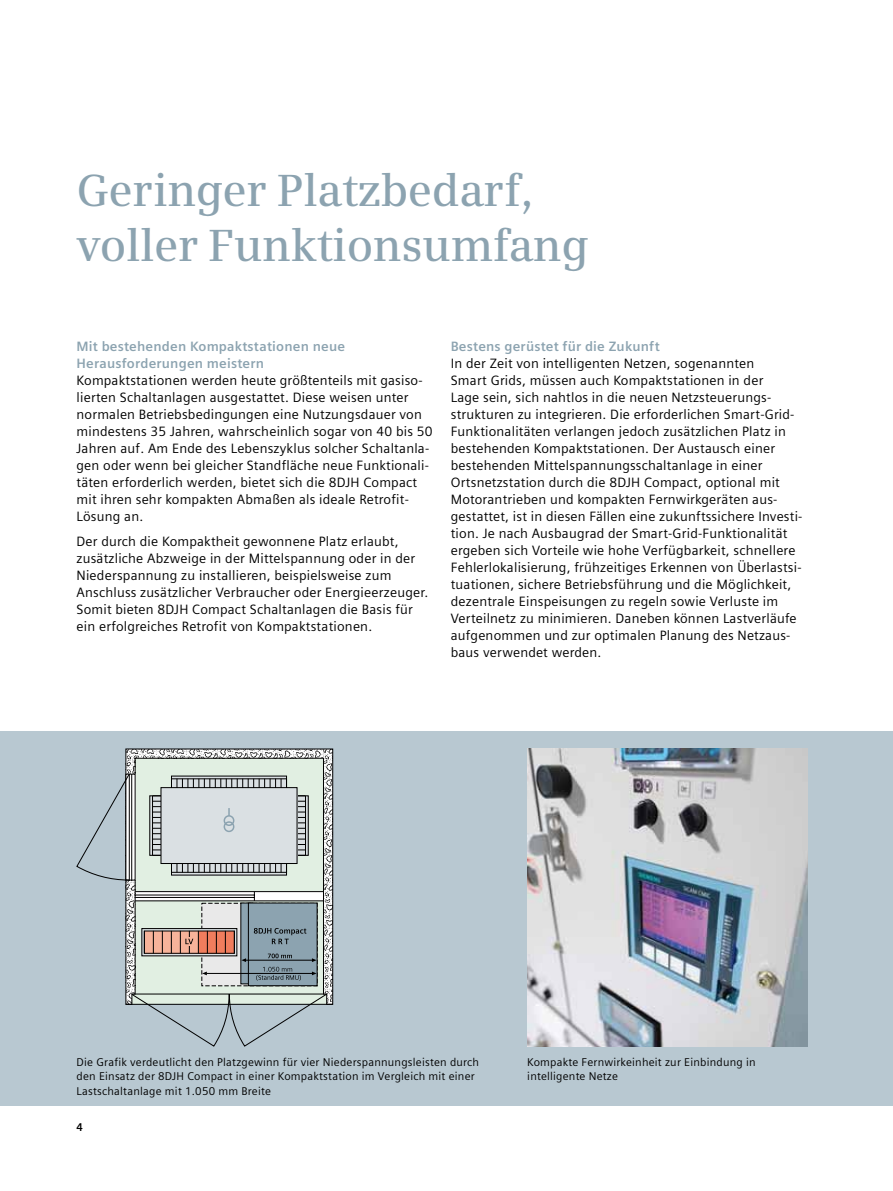
<style>
.page{position:relative;width:893px;height:1191px;background:#fff}
.page>*{position:absolute;margin:0;border:0;box-sizing:border-box;transform-origin:0 0}
.t1{font:600 45px/55.2px "Siemens Serif";letter-spacing:-.01em;color:#8ca3b0}
.t2{font:13.5px/17px "Siemens Sans";letter-spacing:.015em;color:#000}
.t3{font:700 13.5px/17px "Siemens Sans";letter-spacing:.015em;color:#8ca3b0}
.t4{font:11.25px/14.9px "Siemens Sans";letter-spacing:.02em;color:#000}
.t5{font:700 11.25px "Siemens Sans";color:#000}
</style>
<div class="page">
<div style="left:0;top:731px;width:893px;height:375px;background:#b8c8d1"></div>
<img style="left:527px;top:748px;width:281px;height:298px">
<svg style="left:125px;top:748px;width:208px;height:134px;background:#bfc6c0"></svg>
<svg style="left:77px;top:773px;width:250px;height:273px"></svg>
<svg style="left:224px;top:808px;width:10px;height:24px"></svg>
<svg style="left:125px;top:882px;width:208px;height:123px;background:#b2b7b3"></svg>
<h1 class="t1" style="left:77px;top:162px;width:514px">Geringer Platzbedarf, voller Funktionsumfang</h1>
<p class="t3" style="left:77px;top:337px;width:270px">Mit bestehenden Kompaktstationen neue<br>Herausforderungen meistern</p>
<p class="t2" style="left:77px;top:371px;width:358px">Kompaktstationen werden heute größtenteils mit gasiso&shy;lierten Schaltanlagen ausgestattet. Diese weisen unter normalen Betriebsbedingungen eine Nutzungsdauer von mindestens 35 Jahren, wahrscheinlich sogar von 40 bis 50<br>Jahren auf. Am Ende des Lebenszyklus solcher Schaltanla&shy;gen oder wenn bei gleicher Standfläche neue Funktionali&shy;täten erforderlich werden, bietet sich die 8DJH Compact mit ihren sehr kompakten Abmaßen als ideale Retrofit-Lösung an.</p>
<p class="t2" style="left:77px;top:533px;width:353px">Der durch die Kompaktheit gewonnene Platz erlaubt, zusätzliche Abzweige in der Mittelspannung oder in der Niederspannung zu installieren, beispielsweise zum Anschluss zusätzlicher Verbraucher oder Energieerzeuger.<br>Somit bieten 8DJH Compact Schaltanlagen die Basis für ein erfolgreiches Retrofit von Kompaktstationen.</p>
<p class="t3" style="left:451px;top:337px;width:210px">Bestens gerüstet für die Zukunft</p>
<p class="t2" style="left:451px;top:354px;width:353px">In der Zeit von intelligenten Netzen, sogenannten<br>Smart Grids, müssen auch Kompaktstationen in der<br>Lage sein, sich nahtlos in die neuen Netzsteuerungs&shy;strukturen zu integrieren. Die erforderlichen Smart-Grid-Funktionalitäten verlangen jedoch zusätzlichen Platz in bestehenden Kompaktstationen. Der Austausch einer bestehenden Mittelspannungsschaltanlage in einer Ortsnetzstation durch die 8DJH Compact, optional mit Motorantrieben und kompakten Fernwirkgeräten aus&shy;gestattet, ist in diesen Fällen eine zukunftssichere Investi&shy;tion. Je nach Ausbaugrad der Smart-Grid-Funktionalität ergeben sich Vorteile wie hohe Verfügbarkeit, schnellere Fehlerlokalisierung, frühzeitiges Erkennen von Überlastsi&shy;tuationen, sichere Betriebsführung und die Möglichkeit, dezentrale Einspeisungen zu regeln sowie Verluste im Verteilnetz zu minimieren. Daneben können Lastverläufe aufgenommen und zur optimalen Planung des Netzaus&shy;baus verwendet werden.</p>
<p class="t4" style="left:77px;top:1054px;width:404px">Die Grafik verdeutlicht den Platzgewinn für vier Niederspannungsleisten durch den Einsatz der 8DJH Compact in einer Kompaktstation im Vergleich mit einer<br>Lastschaltanlage mit 1.050 mm Breite</p>
<p class="t4" style="left:527px;top:1054px;width:230px">Kompakte Fernwirkeinheit zur Einbindung in intelligente Netze</p>
<p class="t5" style="left:77px;top:1120px;width:8px">4</p>
</div>
